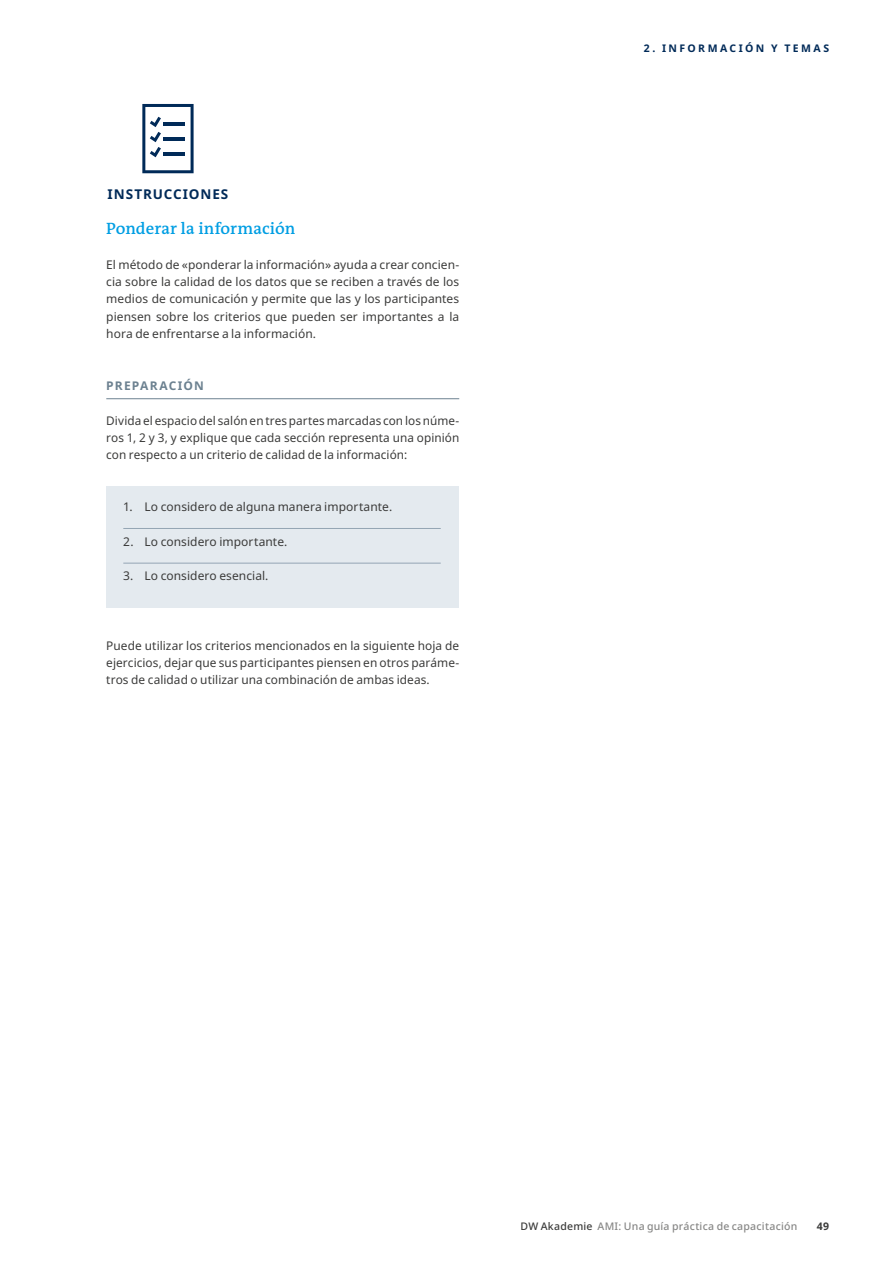
<style>
.page{position:relative;width:893px;height:1263px;background:#fff}
.page>*{position:absolute;margin:0;border:0;box-sizing:border-box;transform-origin:0 0}
.t1{font:600 16.5px "DW The Antiqua B W6";letter-spacing:.005em;color:#009ee3}
.t2{font:700 13.5px "Noto Sans";letter-spacing:.065em;color:#002a58}
.t3{font:12px/17.4px "Noto Sans";letter-spacing:.005em;color:#3b3b3a;text-align:justify}
.t4{font:700 12px "Noto Sans";letter-spacing:.095em;color:#6c8190}
.t5{font:500 10.5px "Noto Sans";letter-spacing:.02em;color:#878786}
.t6{font:700 10.5px "Noto Sans";letter-spacing:.23em;color:#002a58}
.t7{font:700 10.5px "Noto Sans";color:#3b3b3a}
.s1{color:#3b3b3a}
</style>
<div class="page">
<hr style="left:106px;top:398px;width:353px;height:1px;background:#6c8190">
<div style="left:106px;top:486px;width:353px;height:121px;background:#e4eaef"></div>
<hr style="left:123px;top:528px;width:318px;height:1px;background:#94a5b4">
<hr style="left:123px;top:563px;width:318px;height:1px;background:#94a5b4">
<svg style="left:142px;top:104px;width:52px;height:69px"></svg>
<p class="t2" style="left:108px;top:185px;width:122px">INSTRUCCIONES</p>
<h1 class="t1" style="left:106px;top:218px;width:190px">Ponderar la información</h1>
<p class="t3" style="left:106px;top:256px;width:354px">El método de «ponderar la información» ayuda a crear concien&shy;cia sobre la calidad de los datos que se reciben a través de los medios de comunicación y permite que las y los participantes piensen sobre los criterios que pueden ser importantes a la hora de enfrentarse a la información.</p>
<p class="t4" style="left:106px;top:377px;width:99px">PREPARACIÓN</p>
<p class="t3" style="left:106px;top:412px;width:354px">Divida el espacio del salón en tres partes marcadas con los núme&shy;ros 1, 2 y 3, y explique que cada sección representa una opinión con respecto a un criterio de calidad de la información:</p>
<p class="t3" style="left:123px;top:498px;width:270px">1. Lo considero de alguna manera importante.</p>
<p class="t3" style="left:123px;top:533px;width:166px">2. Lo considero importante.</p>
<p class="t3" style="left:123px;top:568px;width:147px">3. Lo considero esencial.</p>
<p class="t3" style="left:106px;top:637px;width:354px">Puede utilizar los criterios mencionados en la siguiente hoja de ejercicios, dejar que sus participantes piensen en otros paráme&shy;tros de calidad o utilizar una combinación de ambas ideas.</p>
<p class="t6" style="left:644px;top:41px;width:187px">2. INFORMACIÓN Y TEMAS</p>
<p class="t5" style="left:520px;top:1219px;width:278px"><span class="s1">DW Akademie</span> AMI: Una guía práctica de capacitación</p>
<p class="t7" style="left:817px;top:1219px;width:14px">49</p>
</div>
